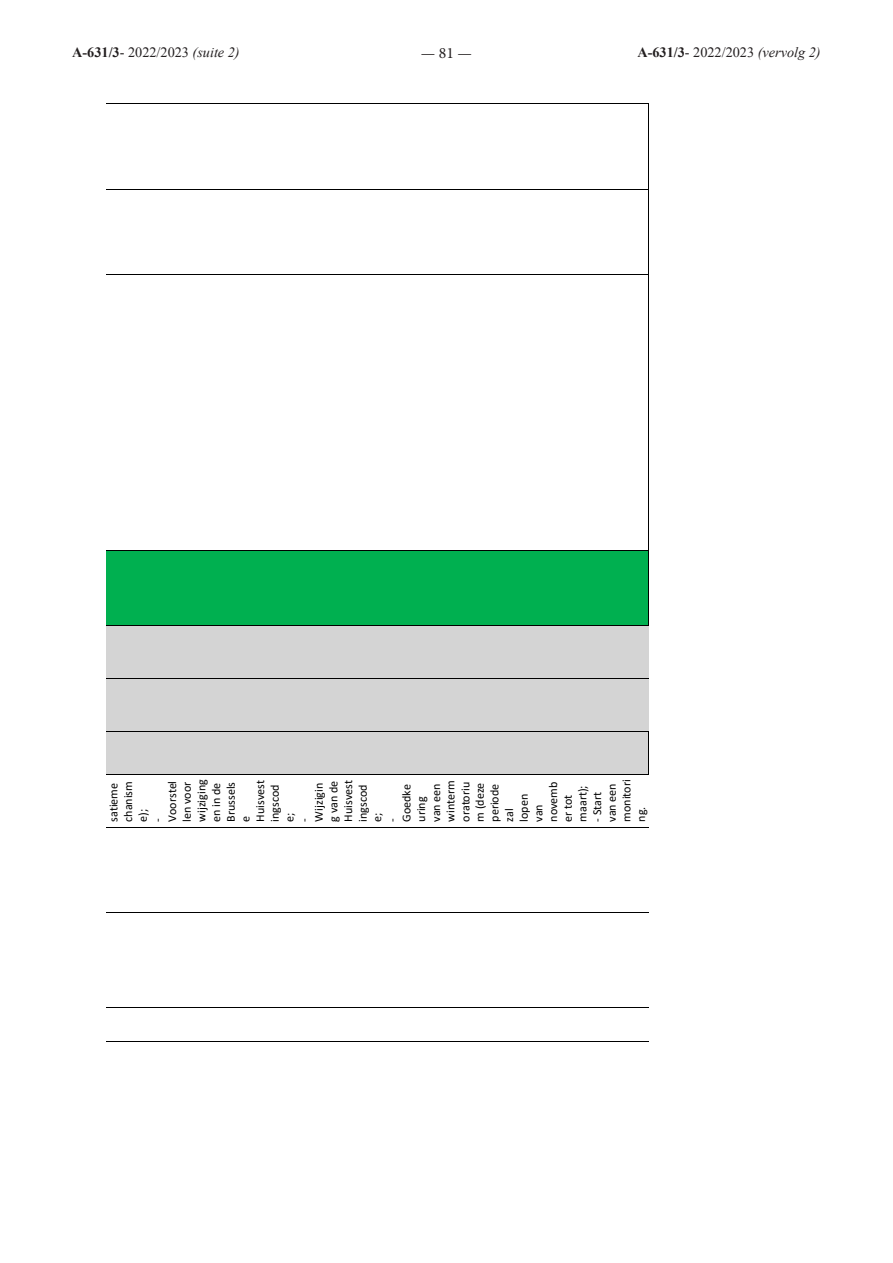
<style>
.page{position:relative;width:893px;height:1263px;background:#fff}
.page>*{position:absolute;margin:0;border:0;box-sizing:border-box;transform-origin:0 0}
.t1{font:15.75px "Minion Pro";color:#231f20}
.t2{font:14.25px "Times New Roman";color:#231f20}
.t3{font:12px/14.7px "Calibri";letter-spacing:-.005em;color:#000}
.s1{font-weight:700}
.s2{font-style:italic}
</style>
<div class="page">
<div style="left:106px;top:732px;width:542px;height:41px;background:#d4d4d4"></div>
<div style="left:106px;top:679px;width:542px;height:52px;background:#d4d4d4"></div>
<div style="left:106px;top:625px;width:542px;height:53px;background:#d4d4d4"></div>
<div style="left:106px;top:551px;width:542px;height:74px;background:#00b050"></div>
<hr style="left:106px;top:1041px;width:542px;height:1px;background:#000">
<hr style="left:106px;top:1007px;width:542px;height:1px;background:#000">
<hr style="left:106px;top:912px;width:542px;height:1px;background:#000">
<hr style="left:106px;top:827px;width:542px;height:1px;background:#000">
<hr style="left:106px;top:774px;width:542px;height:1px;background:#000">
<hr style="left:648px;top:732px;width:1px;height:42px;background:#000">
<hr style="left:106px;top:731px;width:542px;height:1px;background:#000">
<hr style="left:106px;top:678px;width:542px;height:1px;background:#000">
<hr style="left:106px;top:625px;width:542px;height:1px;background:#000">
<hr style="left:648px;top:551px;width:1px;height:74px;background:#000">
<hr style="left:106px;top:550px;width:542px;height:1px;background:#000">
<hr style="left:648px;top:274px;width:1px;height:276px;background:#000">
<hr style="left:106px;top:274px;width:542px;height:1px;background:#000">
<hr style="left:648px;top:189px;width:1px;height:85px;background:#000">
<hr style="left:106px;top:189px;width:542px;height:1px;background:#000">
<hr style="left:648px;top:104px;width:1px;height:85px;background:#000">
<hr style="left:106px;top:104px;width:542px;height:1px;background:#000">
<p class="t2" style="left:72px;top:42px;width:169px"><span class="s1">A-631/3</span>- 2022/2023 <span class="s2">(suite 2)</span></p>
<h1 class="t1" style="left:421px;top:43px;width:53px">— 81 —</h1>
<p class="t2" style="left:637px;top:42px;width:185px"><span class="s1">A-631/3</span>- 2022/2023 <span class="s2">(vervolg 2)</span></p>
<p class="t3" style="left:106px;top:822px;width:44px;rotate:-90deg">satieme chanism e);<br>-<br>Voorstel len voor wijziging en in de<br>Brussels e<br>Huisvest ingscod e;<br>-<br>Wijzigin g van de<br>Huisvest ingscod e;<br>-<br>Goedke uring van een winterm oratoriu m (deze periode zal lopen van novemb er tot maart);</p>
<p class="t3" style="left:589px;top:822px;width:44px;rotate:-90deg">- Start van een monitori ng.</p>
</div>
